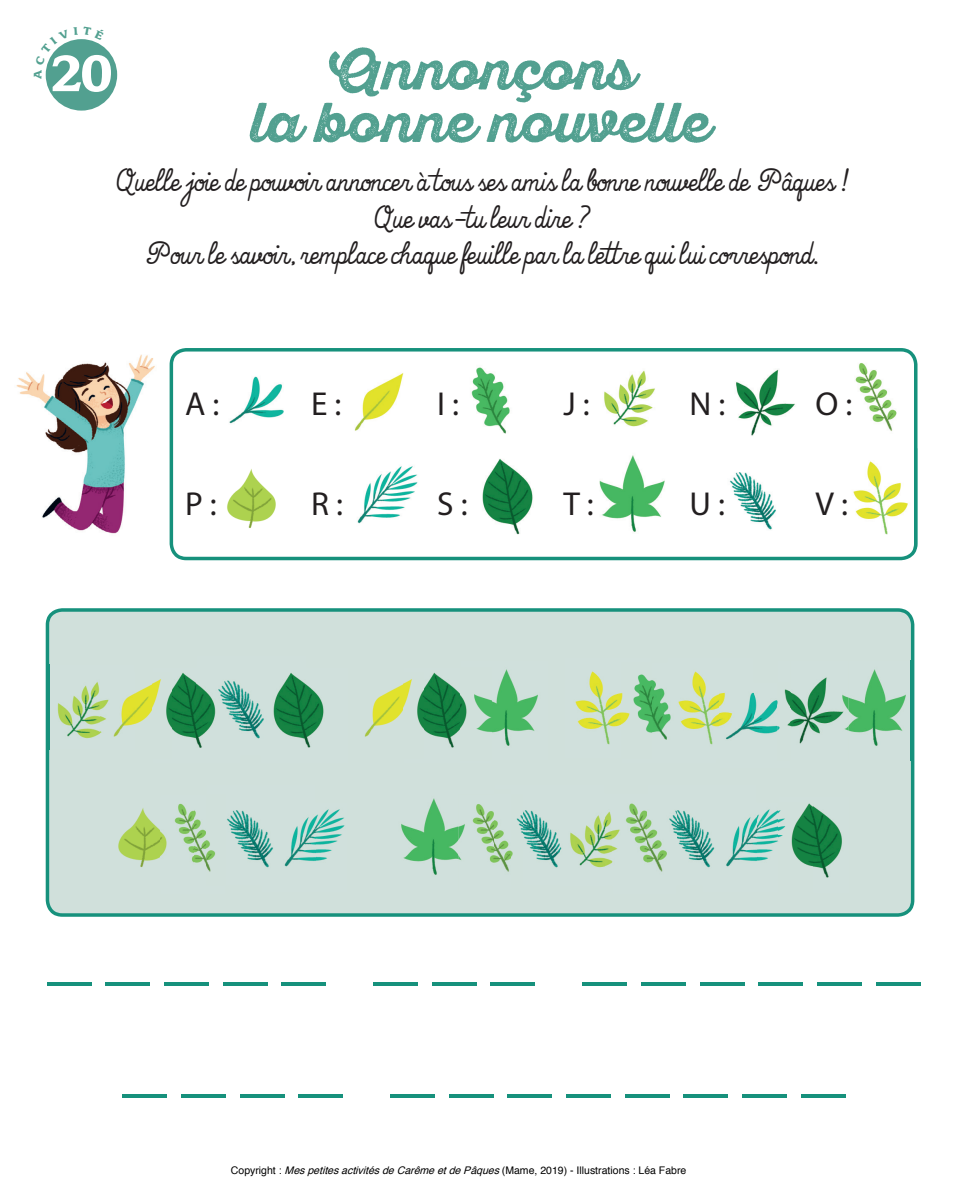
<style>
.page{position:relative;width:968px;height:1193px;background:#fff}
.page>*{position:absolute;margin:0;border:0;box-sizing:border-box;transform-origin:0 0}
.t1{font:77px/112px "Myriad Pro";color:#16917c;text-align:center;scale:1.15 1}
.t2{font:56.52px "Avance Bold SC";color:#fff;scale:1.11 1}
.t3{font:700 55.82px/52.5px "Sant Elia Rough Alt";color:#52a090;text-align:center}
.t4{font:33.25px "Myriad Pro";color:#231f20}
.t5{font:italic 29.75px/36.8px "Thats Font Folks";color:#231f20;text-align:center}
.t6{font:10.5px "Helvetica";color:#000}
.s1{font-style:italic}
</style>
<div class="page">
<svg style="left:169px;top:348px;width:748px;height:212px"></svg>
<img style="left:16px;top:354px;width:139px;height:180px">
<img style="left:222px;top:366px;width:72px;height:86px">
<img style="left:208px;top:459px;width:94px;height:90px">
<img style="left:335px;top:459px;width:109px;height:90px">
<img style="left:469px;top:453px;width:88px;height:85px">
<img style="left:597px;top:447px;width:78px;height:91px">
<img style="left:708px;top:447px;width:110px;height:100px">
<img style="left:842px;top:448px;width:76px;height:100px">
<img style="left:913px;top:448px;width:4px;height:100px">
<img style="left:342px;top:366px;width:72px;height:86px">
<img style="left:460px;top:356px;width:95px;height:101px">
<img style="left:469px;top:453px;width:86px;height:4px">
<img style="left:594px;top:353px;width:86px;height:85px">
<img style="left:728px;top:353px;width:72px;height:94px">
<img style="left:841px;top:354px;width:64px;height:100px">
<img style="left:842px;top:448px;width:63px;height:6px">
<svg style="left:46px;top:608px;width:868px;height:308px;background:#c3dad4"></svg>
<img style="left:460px;top:660px;width:88px;height:100px">
<img style="left:404px;top:667px;width:87px;height:96px">
<img style="left:460px;top:667px;width:31px;height:93px">
<img style="left:351px;top:673px;width:72px;height:85px">
<img style="left:153px;top:667px;width:87px;height:96px">
<img style="left:260px;top:667px;width:88px;height:96px">
<img style="left:197px;top:655px;width:109px;height:100px">
<img style="left:197px;top:667px;width:43px;height:88px">
<img style="left:260px;top:667px;width:46px;height:88px">
<img style="left:100px;top:673px;width:72px;height:85px">
<img style="left:48px;top:664px;width:86px;height:85px">
<img style="left:100px;top:673px;width:34px;height:76px">
<img style="left:719px;top:683px;width:71px;height:85px">
<img style="left:848px;top:660px;width:65px;height:100px">
<img style="left:565px;top:658px;width:86px;height:100px">
<img style="left:667px;top:658px;width:86px;height:100px">
<img style="left:719px;top:683px;width:34px;height:75px">
<img style="left:622px;top:663px;width:94px;height:100px">
<img style="left:622px;top:663px;width:29px;height:95px">
<img style="left:667px;top:663px;width:49px;height:95px">
<img style="left:777px;top:660px;width:13px;height:23px">
<img style="left:777px;top:683px;width:13px;height:77px">
<img style="left:790px;top:660px;width:58px;height:100px">
<img style="left:112px;top:797px;width:49px;height:91px">
<img style="left:262px;top:802px;width:86px;height:90px">
<img style="left:206px;top:785px;width:109px;height:100px">
<img style="left:262px;top:802px;width:53px;height:83px">
<img style="left:161px;top:794px;width:64px;height:100px">
<img style="left:206px;top:794px;width:19px;height:91px">
<img style="left:778px;top:797px;width:71px;height:96px">
<img style="left:389px;top:790px;width:106px;height:100px">
<img style="left:604px;top:794px;width:8px;height:91px">
<img style="left:703px;top:802px;width:109px;height:90px">
<img style="left:647px;top:785px;width:109px;height:100px">
<img style="left:703px;top:802px;width:53px;height:83px">
<img style="left:495px;top:785px;width:109px;height:100px">
<img style="left:495px;top:790px;width:15px;height:4px">
<img style="left:560px;top:794px;width:44px;height:91px">
<img style="left:612px;top:885px;width:64px;height:9px">
<img style="left:612px;top:794px;width:64px;height:91px">
<img style="left:458px;top:885px;width:64px;height:9px">
<img style="left:458px;top:794px;width:52px;height:96px">
<img style="left:495px;top:794px;width:27px;height:91px">
<div style="left:46px;top:39px;width:71px;height:72px;background:#52a090;border-radius:50%"></div>
<svg style="left:45px;top:39px;width:60px;height:40px"></svg>
<h2 class="t2" style="left:50px;top:44px;width:58px">20</h2>
<h3 class="t3" style="left:249px;top:44px;width:462px">Annonçons<br>la bonne nouvelle</h3>
<p class="t5" style="left:116px;top:162px;width:732px">Quelle joie de pouvoir annoncer à tous ses amis la bonne nouvelle de Pâques !<br>Que vas-tu leur dire ?<br>Pour le savoir, remplace chaque feuille par la lettre qui lui correspond.</p>
<p class="t4" style="left:185px;top:383px;width:36px">A :</p>
<p class="t4" style="left:311px;top:383px;width:32px">E :</p>
<p class="t4" style="left:437px;top:383px;width:23px">I :</p>
<p class="t4" style="left:563px;top:383px;width:28px">J :</p>
<p class="t4" style="left:689px;top:383px;width:37px">N :</p>
<p class="t4" style="left:815px;top:383px;width:38px">O :</p>
<p class="t4" style="left:185px;top:483px;width:33px">P :</p>
<p class="t4" style="left:311px;top:483px;width:33px">R :</p>
<p class="t4" style="left:437px;top:483px;width:32px">S :</p>
<p class="t4" style="left:563px;top:483px;width:32px">T :</p>
<p class="t4" style="left:689px;top:483px;width:37px">U :</p>
<p class="t4" style="left:815px;top:483px;width:34px">V :</p>
<h1 class="t1" style="left:47px;top:893px;width:760px">_ _ _ _ _ _ _ _ _ _ _ _ _ _ _ _ _ _ _ _ _ _ _ _ _ _</h1>
<p class="t6" style="left:231px;top:1161px;width:457px">Copyright : <span class="s1">MespetitesactivitésdeCarêmeetdePâques</span>(Mame, 2019) - Illustrations : Léa Fabre</p>
</div>
